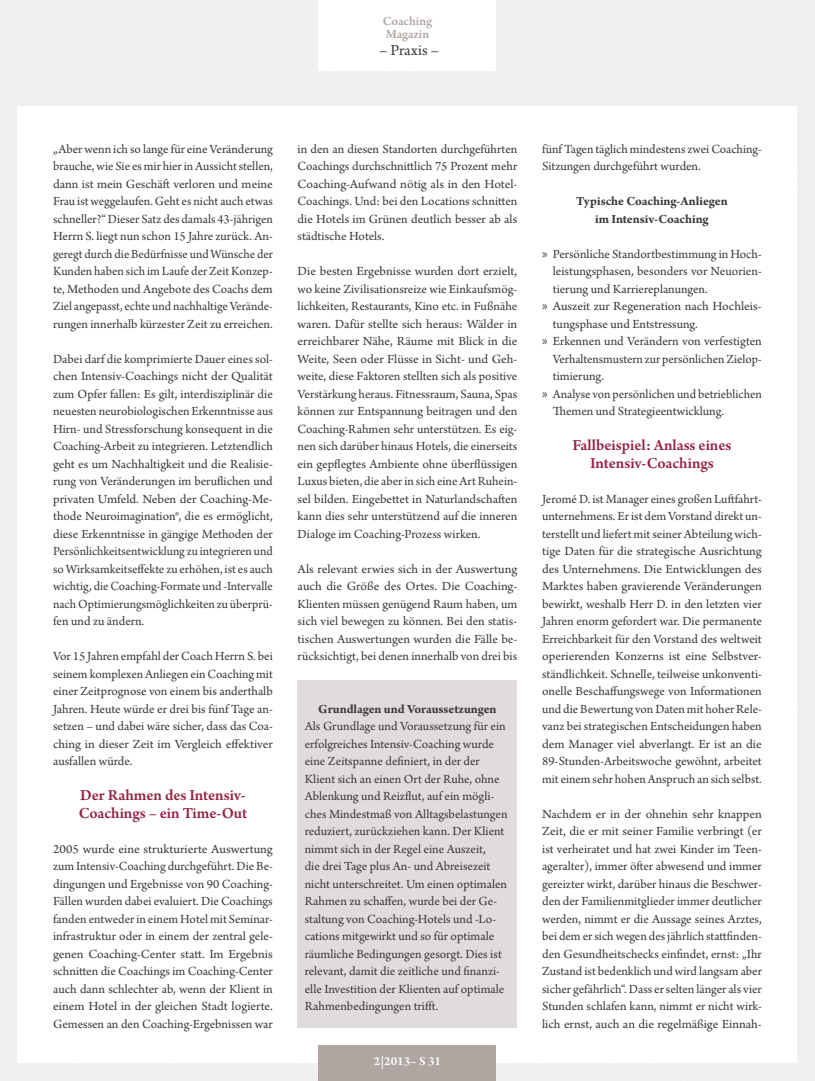
<style>
.page{position:relative;width:815px;height:1081px;background:#fff}
.page>*{position:absolute;margin:0;border:0;box-sizing:border-box;transform-origin:0 0}
.t1{font:600 16.25px/17.5px "Arno Pro";letter-spacing:-.005em;color:#942341}
.t2{font:16.25px "Arno Pro";letter-spacing:.01em;color:#3a3a39}
.t3{font:13.12px/17.5px "Arno Pro";color:#3a3a39;text-align:justify}
.t4{font:700 13.12px/17.5px "Arno Pro";letter-spacing:-.005em;color:#3a3a39;text-align:center}
.t5{font:600 13.12px/13.1px "Arno Pro";letter-spacing:-.005em;color:#afa6a2}
.t6{font:600 13.12px "Arno Pro";color:#fff}
.s1{font-family:"Myriad Pro"}
</style>
<div class="page">
<div style="left:298px;top:680px;width:219px;height:348px;background:#e1dcdc"></div>
<div style="left:319px;top:1045px;width:177px;height:36px;background:#afa6a2"></div>
<p class="t5" style="left:383px;top:15px;width:51px">Coaching<br>Magazin</p>
<p class="t2" style="left:379px;top:41px;width:61px">– Praxis –</p>
<p class="t3" style="left:53px;top:141px;width:221px">„Aber wenn ich so lange für eine Veränderung brauche, wie Sie es mir hier in Aussicht stellen, dann ist mein Geschäft verloren und meine Frau ist weggelaufen. Geht es nicht auch etwas schneller?“ Dieser Satz des damals 43-jährigen Herrn S. liegt nun schon 15 Jahre zurück. An&shy;geregt durch die Bedürfnisse und Wünsche der Kunden haben sich im Laufe der Zeit Konzep&shy;te, Methoden und Angebote des Coachs dem Ziel angepasst, echte und nachhaltige Verände&shy;rungen innerhalb kürzester Zeit zu erreichen.</p>
<p class="t3" style="left:53px;top:351px;width:221px">Dabei darf die komprimierte Dauer eines sol&shy;chen Intensiv-Coachings nicht der Qualität zum Opfer fallen: Es gilt, interdisziplinär die neuesten neurobiologischen Erkenntnisse aus Hirn- und Stressforschung konsequent in die Coaching-Arbeit zu integrieren. Letztendlich geht es um Nachhaltigkeit und die Realisie&shy;rung von Veränderungen im beruflichen und privaten Umfeld. Neben der Coaching-Me&shy;thode Neuroimagination®, die es ermöglicht, diese Erkenntnisse in gängige Methoden der Persönlichkeitsentwicklung zu integrieren und so Wirksamkeitseffekte zu erhöhen, ist es auch wichtig, die Coaching-Formate und -Intervalle nach Optimierungsmöglichkeiten zu überprü&shy;fen und zu ändern.</p>
<p class="t3" style="left:53px;top:648px;width:221px">Vor 15 Jahren empfahl der Coach Herrn S. bei seinem komplexen Anliegen ein Coaching mit einer Zeitprognose von einem bis anderthalb Jahren. Heute würde er drei bis fünf Tage an&shy;setzen – und dabei wäre sicher, dass das Coa&shy;ching in dieser Zeit im Vergleich effektiver ausfallen würde.</p>
<p class="t1" style="left:79px;top:787px;width:170px">Der Rahmen des Intensiv-<br>Coachings – ein Time-Out</p>
<p class="t3" style="left:53px;top:841px;width:221px">2005 wurde eine strukturierte Auswertung zum Intensiv-Coaching durchgeführt. Die Be&shy;dingungen und Ergebnisse von 90 Coaching-Fällen wurden dabei evaluiert. Die Coachings fanden entweder in einem Hotel mit Seminar&shy;infrastruktur oder in einem der zentral gele&shy;genen Coaching-Center statt. Im Ergebnis schnitten die Coachings im Coaching-Center auch dann schlechter ab, wenn der Klient in einem Hotel in der gleichen Stadt logierte.<br>Gemessen an den Coaching-Ergebnissen war</p>
<p class="t3" style="left:298px;top:141px;width:221px">in den an diesen Standorten durchgeführten Coachings durchschnittlich 75 Prozent mehr Coaching-Aufwand nötig als in den Hotel-Coachings. Und: bei den Locations schnitten die Hotels im Grünen deutlich besser ab als städtische Hotels.</p>
<p class="t3" style="left:298px;top:263px;width:221px">Die besten Ergebnisse wurden dort erzielt, wo keine Zivilisationsreize wie Einkaufsmög&shy;lichkeiten, Restaurants, Kino etc. in Fußnähe waren. Dafür stellte sich heraus: Wälder in erreichbarer Nähe, Räume mit Blick in die Weite, Seen oder Flüsse in Sicht- und Geh&shy;weite, diese Faktoren stellten sich als positive Verstärkung heraus. Fitnessraum, Sauna, Spas können zur Entspannung beitragen und den Coaching-Rahmen sehr unterstützen. Es eig&shy;nen sich darüber hinaus Hotels, die einerseits ein gepflegtes Ambiente ohne überflüssigen Luxus bieten, die aber in sich eine Art Ruhein&shy;sel bilden. Eingebettet in Naturlandschaften kann dies sehr unterstützend auf die inneren Dialoge im Coaching-Prozess wirken.</p>
<p class="t3" style="left:298px;top:561px;width:221px">Als relevant erwies sich in der Auswertung auch die Größe des Ortes. Die Coaching-Klienten müssen genügend Raum haben, um sich viel bewegen zu können. Bei den statis&shy;tischen Auswertungen wurden die Fälle be&shy;rücksichtigt, bei denen innerhalb von drei bis</p>
<p class="t4" style="left:318px;top:701px;width:180px">Grundlagen und Voraussetzungen</p>
<p class="t3" style="left:305px;top:718px;width:204px;text-align:left">Als Grundlage und Voraussetzung für ein erfolgreiches Intensiv-Coaching wurde eine Zeitspanne definiert, in der der Klient sich an einen Ort der Ruhe, ohne Ablenkung und Reizflut, auf ein mögli&shy;ches Mindestmaß von Alltagsbelastungen reduziert, zurückziehen kann. Der Klient nimmt sich in der Regel eine Auszeit,<br>die drei Tage plus An- und Abreisezeit nicht unterschreitet. Um einen optimalen Rahmen zu schaffen, wurde bei der Ge&shy;staltung von Coaching-Hotels und -Lo&shy;cations mitgewirkt und so für optimale räumliche Bedingungen gesorgt. Dies ist relevant, damit die zeitliche und finanzi&shy;elle Investition der Klienten auf optimale Rahmenbedingungen trifft.</p>
<p class="t6" style="left:374px;top:1053px;width:69px">2|2013– S 31</p>
<p class="t3" style="left:542px;top:141px;width:221px">fünf Tagen täglich mindestens zwei Coaching-<br>Sitzungen durchgeführt wurden.</p>
<p class="t4" style="left:576px;top:193px;width:153px">Typische Coaching-Anliegen im Intensiv-Coaching</p>
<p class="t3" style="left:542px;top:246px;width:221px"><span class="s1">»</span> Persönliche Standortbestimmung in Hoch-</p>
<p class="t3" style="left:553px;top:263px;width:211px">leistungsphasen, besonders vor Neuorien-</p>
<p class="t3" style="left:553px;top:281px;width:157px">tierung und Karriereplanungen.</p>
<p class="t3" style="left:542px;top:298px;width:221px"><span class="s1">»</span> Auszeit zur Regeneration nach Hochleis-</p>
<p class="t3" style="left:553px;top:316px;width:147px">tungsphase und Entstressung.</p>
<p class="t3" style="left:542px;top:333px;width:221px"><span class="s1">»</span> Erkennen und Verändern von verfestigten</p>
<p class="t3" style="left:553px;top:351px;width:211px">Verhaltensmustern zur persönlichen Zielop-</p>
<p class="t3" style="left:553px;top:368px;width:53px">timierung.</p>
<p class="t3" style="left:542px;top:386px;width:221px"><span class="s1">»</span> Analyse von persönlichen und betrieblichen</p>
<p class="t3" style="left:553px;top:403px;width:173px">Themen und Strategieentwicklung.</p>
<p class="t1" style="left:572px;top:437px;width:161px;text-align:center">Fallbeispiel: Anlass eines<br>Intensiv-Coachings</p>
<p class="t3" style="left:542px;top:491px;width:221px">Jeromé D. ist Manager eines großen Luftfahrt&shy;unternehmens. Er ist dem Vorstand direkt un&shy;terstellt und liefert mit seiner Abteilung wich&shy;tige Daten für die strategische Ausrichtung des Unternehmens. Die Entwicklungen des Marktes haben gravierende Veränderungen bewirkt, weshalb Herr D. in den letzten vier Jahren enorm gefordert war. Die permanente Erreichbarkeit für den Vorstand des weltweit operierenden Konzerns ist eine Selbstver&shy;ständlichkeit. Schnelle, teilweise unkonventi&shy;onelle Beschaffungswege von Informationen und die Bewertung von Daten mit hoher Rele&shy;vanz bei strategischen Entscheidungen haben dem Manager viel abverlangt. Er ist an die 89-Stunden-Arbeitswoche gewöhnt, arbeitet mit einem sehr hohen Anspruch an sich selbst.</p>
<p class="t3" style="left:542px;top:806px;width:221px">Nachdem er in der ohnehin sehr knappen Zeit, die er mit seiner Familie verbringt (er ist verheiratet und hat zwei Kinder im Teen&shy;ageralter), immer öfter abwesend und immer gereizter wirkt, darüber hinaus die Beschwer&shy;den der Familienmitglieder immer deutlicher werden, nimmt er die Aussage seines Arztes, bei dem er sich wegen des jährlich stattfinden&shy;den Gesundheitschecks einfindet, ernst: „Ihr Zustand ist bedenklich und wird langsam aber sicher gefährlich“. Dass er selten länger als vier Stunden schlafen kann, nimmt er nicht wirk&shy;lich ernst, auch an die regelmäßige Einnah-</p>
</div>
